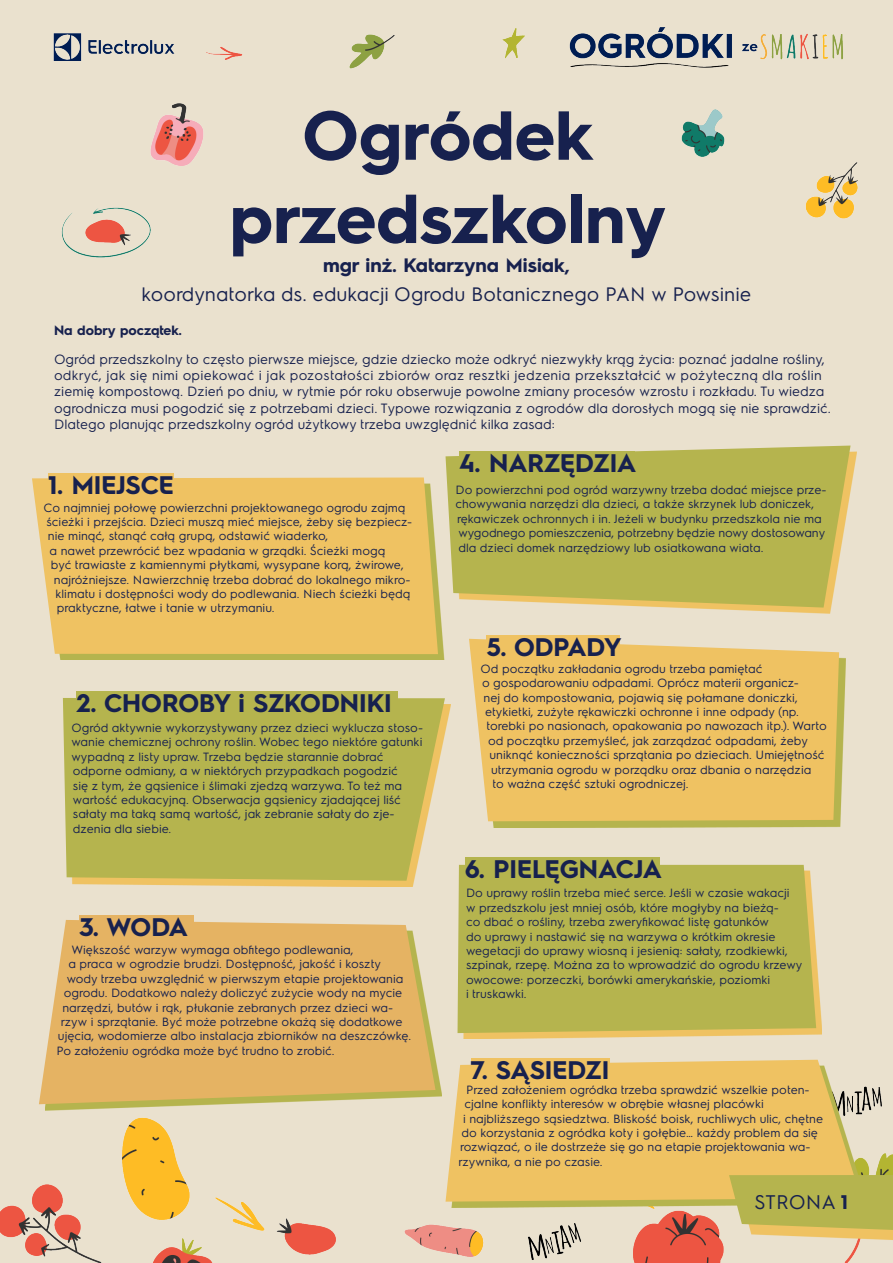
<style>
.page{position:relative;width:893px;height:1263px;background:#eae1ce}
.page>*{position:absolute;margin:0;border:0;box-sizing:border-box;transform-origin:0 0}
.t1{font:700 69.45px/83.2px "Electrolux Sans";color:#17214e;text-align:center}
.t2{font:700 25.5px "Electrolux Sans";color:#17214e}
.t3{font:19.8px "Electrolux Sans";color:#17214e}
.t4{font:19.5px/28.5px "Electrolux Sans";color:#17214e;text-align:center}
.t5{font:13.5px/16.2px "Electrolux Sans";color:#17214e}
.t6{font:700 13.5px "Electrolux Sans";color:#17214e}
.t7{font:12px/14.4px "Electrolux Sans";color:#17214e}
.s1{font-weight:700}
</style>
<div class="page">
<img style="left:0;top:827px;width:893px;height:436px">
<img style="left:53px;top:27px;width:805px;height:231px">
<svg style="left:463px;top:871px;width:359px;height:168px"></svg>
<div style="left:457px;top:865px;width:359px;height:168px;background:#b5b44e"></div>
<svg style="left:684px;top:451px;width:173px;height:163px"></svg>
<svg style="left:446px;top:446px;width:404px;height:162px;background:#bbb757"></svg>
<svg style="left:488px;top:657px;width:357px;height:170px;background:#bbb95c"></svg>
<svg style="left:469px;top:639px;width:370px;height:182px;background:#eec367"></svg>
<svg style="left:451px;top:1066px;width:416px;height:142px;fill:#b5b44e"></svg>
<svg style="left:445px;top:1060px;width:416px;height:142px;background:#ebc167"></svg>
<svg style="left:59px;top:582px;width:385px;height:78px;background:#b9b758"></svg>
<div style="left:32px;top:477px;width:406px;height:177px;background:#efc262"></div>
<svg style="left:69px;top:704px;width:382px;height:183px"></svg>
<svg style="left:63px;top:698px;width:382px;height:183px;background:#b8b653"></svg>
<svg style="left:45px;top:926px;width:397px;height:184px"></svg>
<svg style="left:39px;top:920px;width:396px;height:184px;background:#e3b66a"></svg>
<div style="left:79px;top:915px;width:115px;height:21px;background:#e5b363"></div>
<div style="left:76px;top:692px;width:322px;height:20px;background:#b5b44e"></div>
<div style="left:48px;top:473px;width:126px;height:21px;background:#efc262"></div>
<div style="left:459px;top:451px;width:176px;height:21px;background:#b5b44e"></div>
<div style="left:487px;top:635px;width:133px;height:21px;background:#efc262"></div>
<div style="left:465px;top:857px;width:195px;height:21px;background:#b5b44e"></div>
<div style="left:471px;top:1058px;width:138px;height:21px;background:#efc262"></div>
<div style="left:739px;top:1184px;width:154px;height:74px;background:#eae1ce"></div>
<svg style="left:729px;top:1175px;width:164px;height:73px"></svg>
<p class="t1" style="left:230px;top:90px;width:438px">Ogródek przedszkolny</p>
<p class="t4" style="left:142px;top:250px;width:611px"><span class="s1">mgr inż. Katarzyna Misiak,<br></span>koordynatorka ds. edukacji Ogrodu Botanicznego PAN w Powsinie</p>
<p class="t6" style="left:54px;top:321px;width:129px">Na dobry początek.</p>
<p class="t5" style="left:54px;top:350px;width:778px">Ogród przedszkolny to często pierwsze miejsce, gdzie dziecko może odkryć niezwykły krąg życia: poznać jadalne rośliny, odkryć, jak się nimi opiekować i jak pozostałości zbiorów oraz resztki jedzenia przekształcić w pożyteczną dla roślin ziemię kompostową. Dzień po dniu, w rytmie pór roku obserwuje powolne zmiany procesów wzrostu i rozkładu. Tu wiedza ogrodnicza musi pogodzić się z potrzebami dzieci. Typowe rozwiązania z ogrodów dla dorosłych mogą się nie sprawdzić.<br>Dlatego planując przedszkolny ogród użytkowy trzeba uwzględnić kilka zasad:</p>
<p class="t2" style="left:48px;top:467px;width:127px">1. MIEJSCE</p>
<p class="t7" style="left:43px;top:499px;width:364px">Co najmniej połowę powierzchni projektowanego ogrodu zajmą</p>
<p class="t7" style="left:46px;top:514px;width:367px">ścieżki i przejścia. Dzieci muszą mieć miejsce, żeby się bezpiecz-</p>
<p class="t7" style="left:48px;top:528px;width:282px">nie minąć, stanąć całą grupą, odstawić wiaderko,</p>
<p class="t7" style="left:49px;top:543px;width:337px">a nawet przewrócić bez wpadania w grządki. Ścieżki mogą</p>
<p class="t7" style="left:51px;top:557px;width:354px">być trawiaste z kamiennymi płytkami, wysypane korą, żwirowe,</p>
<p class="t7" style="left:54px;top:571px;width:358px">najróżniejsze. Nawierzchnię trzeba dobrać do lokalnego mikro-</p>
<p class="t7" style="left:55px;top:586px;width:356px">klimatu i dostępności wody do podlewania. Niech ścieżki będą</p>
<p class="t7" style="left:57px;top:600px;width:219px">praktyczne, łatwe i tanie w utrzymaniu.</p>
<p class="t2" style="left:76px;top:685px;width:317px">2. CHOROBY i SZKODNIKI</p>
<p class="t7" style="left:71px;top:720px;width:353px">Ogród aktywnie wykorzystywany przez dzieci wyklucza stoso&shy;wanie chemicznej ochrony roślin. Wobec tego niektóre gatunki wypadną z listy upraw. Trzeba będzie starannie dobrać odporne odmiany, a w niektórych przypadkach pogodzić<br>się z tym, że gąsienice i ślimaki zjedzą warzywa. To też ma wartość edukacyjną. Obserwacja gąsienicy zjadającej liść sałaty ma taką samą wartość, jak zebranie sałaty do zje&shy;dzenia dla siebie.</p>
<p class="t2" style="left:79px;top:909px;width:110px">3. WODA</p>
<p class="t7" style="left:71px;top:942px;width:284px">Większość warzyw wymaga obfitego podlewania,</p>
<p class="t7" style="left:68px;top:956px;width:314px">a praca w ogrodzie brudzi. Dostępność, jakość i koszty</p>
<p class="t7" style="left:67px;top:971px;width:338px">wody trzeba uwzględnić w pierwszym etapie projektowania</p>
<p class="t7" style="left:64px;top:985px;width:340px">ogrodu. Dodatkowo należy doliczyć zużycie wody na mycie</p>
<p class="t7" style="left:62px;top:999px;width:332px">narzędzi, butów i rąk, płukanie zebranych przez dzieci wa-</p>
<p class="t7" style="left:61px;top:1014px;width:343px">rzyw i sprzątanie. Być może potrzebne okażą się dodatkowe</p>
<p class="t7" style="left:58px;top:1028px;width:355px">ujęcia, wodomierze albo instalacja zbiorników na deszczówkę.</p>
<p class="t7" style="left:56px;top:1043px;width:280px">Po założeniu ogródka może być trudno to zrobić.</p>
<p class="t2" style="left:459px;top:445px;width:179px">4. NARZĘDZIA</p>
<p class="t7" style="left:456px;top:482px;width:373px">Do powierzchni pod ogród warzywny trzeba dodać miejsce prze&shy;chowywania narzędzi dla dzieci, a także skrzynek lub doniczek, rękawiczek ochronnych i in. Jeżeli w budynku przedszkola nie ma wygodnego pomieszczenia, potrzebny będzie nowy dostosowany dla dzieci domek narzędziowy lub osiatkowana wiata.</p>
<p class="t2" style="left:487px;top:629px;width:136px">5. ODPADY</p>
<p class="t7" style="left:480px;top:661px;width:283px">Od początku zakładania ogrodu trzeba pamiętać</p>
<p class="t7" style="left:482px;top:675px;width:319px">o gospodarowaniu odpadami. Oprócz materii organicz-</p>
<p class="t7" style="left:483px;top:689px;width:316px">nej do kompostowania, pojawią się połamane doniczki,</p>
<p class="t7" style="left:485px;top:704px;width:315px">etykietki, zużyte rękawiczki ochronne i inne odpady (np.</p>
<p class="t7" style="left:486px;top:718px;width:342px">torebki po nasionach, opakowania po nawozach itp.). Warto</p>
<p class="t7" style="left:488px;top:733px;width:322px">od początku przemyśleć, jak zarządzać odpadami, żeby</p>
<p class="t7" style="left:489px;top:747px;width:337px">uniknąć konieczności sprzątania po dzieciach. Umiejętność</p>
<p class="t7" style="left:491px;top:761px;width:322px">utrzymania ogrodu w porządku oraz dbania o narzędzia</p>
<p class="t7" style="left:492px;top:776px;width:198px">to ważna część sztuki ogrodniczej.</p>
<p class="t2" style="left:465px;top:851px;width:198px">6. PIELĘGNACJA</p>
<p class="t7" style="left:466px;top:885px;width:338px">Do uprawy roślin trzeba mieć serce. Jeśli w czasie wakacji<br>w przedszkolu jest mniej osób, które mogłyby na bieżą-<br>co dbać o rośliny, trzeba zweryfikować listę gatunków<br>do uprawy i nastawić się na warzywa o krótkim okresie wegetacji do uprawy wiosną i jesienią: sałaty, rzodkiewki, szpinak, rzepę. Można za to wprowadzić do ogrodu krzewy owocowe: porzeczki, borówki amerykańskie, poziomki<br>i truskawki.</p>
<p class="t2" style="left:471px;top:1052px;width:140px">7. SĄSIEDZI</p>
<p class="t7" style="left:466px;top:1081px;width:345px">Przed założeniem ogródka trzeba sprawdzić wszelkie poten-</p>
<p class="t7" style="left:465px;top:1096px;width:301px">cjalne konflikty interesów w obrębie własnej placówki</p>
<p class="t7" style="left:463px;top:1110px;width:362px">i najbliższego sąsiedztwa. Bliskość boisk, ruchliwych ulic, chętne</p>
<p class="t7" style="left:462px;top:1125px;width:358px">do korzystania z ogródka koty i gołębie… każdy problem da się</p>
<p class="t7" style="left:460px;top:1139px;width:352px">rozwiązać, o ile dostrzeże się go na etapie projektowania wa-</p>
<p class="t7" style="left:459px;top:1153px;width:146px">rzywnika, a nie po czasie.</p>
<h3 class="t3" style="left:754px;top:1188px;width:96px">STRONA <span class="s1">1</span></h3>
</div>
